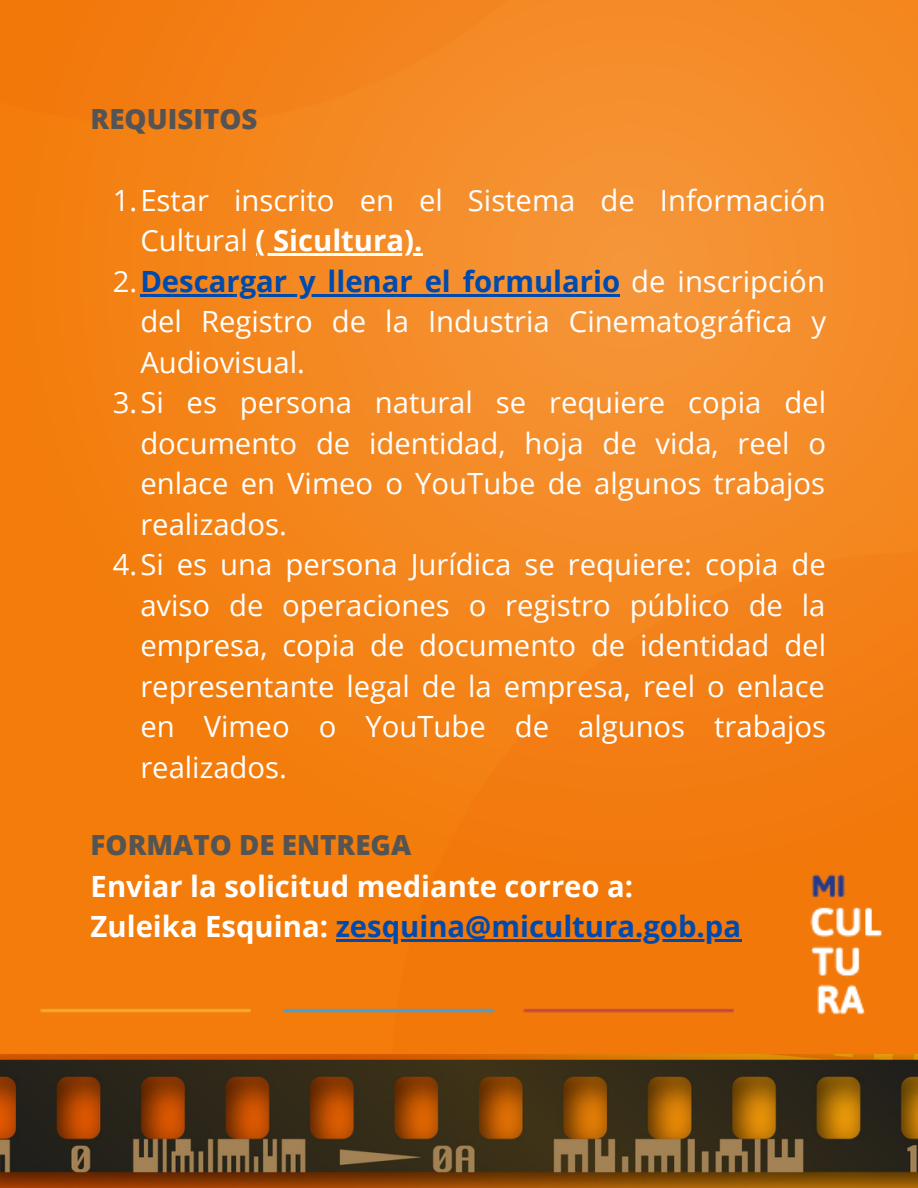
<style>
.page{position:relative;width:918px;height:1188px;background:#fff}
.page>*{position:absolute;margin:0;border:0;box-sizing:border-box;transform-origin:0 0}
.t1{font:29.25px/40.5px "Open Sans";color:#fff;text-align:justify}
.t2{font:700 29.25px "Open Sans";color:#004aad}
.t3{font:700 29.25px "Open Sans";color:#fff}
.t4{font:800 27.75px "Open Sans";color:#545454}
.s1{font-weight:700}
.s2{font-weight:700;color:#004aad}
.s3{color:#fff}
</style>
<div class="page">
<img style="left:0;top:0;width:918px;height:1188px">
<hr style="left:256px;top:253px;width:166px;height:3px;background:#fff">
<hr style="left:140px;top:294px;width:480px;height:2px;background:#004aad">
<hr style="left:336px;top:940px;width:405px;height:2px;background:#004aad">
<p class="t4" style="left:91px;top:99px;width:168px">REQUISITOS</p>
<p class="t1" style="left:140px;top:179px;width:687px;text-indent:-27px">1.Estar inscrito en el Sistema de Información<br>Cultural <span class="s1">( Sicultura).</span></p>
<p class="t1" style="left:140px;top:260px;width:687px;text-indent:-27px">2.<span class="s2">Descargar y llenar el formulario</span> de inscripción del Registro de la Industria Cinematográfica y Audiovisual.</p>
<p class="t1" style="left:140px;top:382px;width:687px;text-indent:-27px">3.Si es persona natural se requiere copia del documento de identidad, hoja de vida, reel o enlace en Vimeo o YouTube de algunos trabajos realizados.</p>
<p class="t1" style="left:140px;top:544px;width:687px;text-indent:-27px">4.Si es una persona Jurídica se requiere: copia de aviso de operaciones o registro público de la empresa, copia de documento de identidad del representante legal de la empresa, reel o enlace en Vimeo o YouTube de algunos trabajos realizados.</p>
<p class="t4" style="left:91px;top:826px;width:322px">FORMATO DE ENTREGA</p>
<p class="t3" style="left:91px;top:866px;width:544px">Enviar la solicitud mediante correo a:</p>
<p class="t2" style="left:91px;top:906px;width:652px"><span class="s3">Zuleika Esquina:</span> zesquina@micultura.gob.pa</p>
</div>
